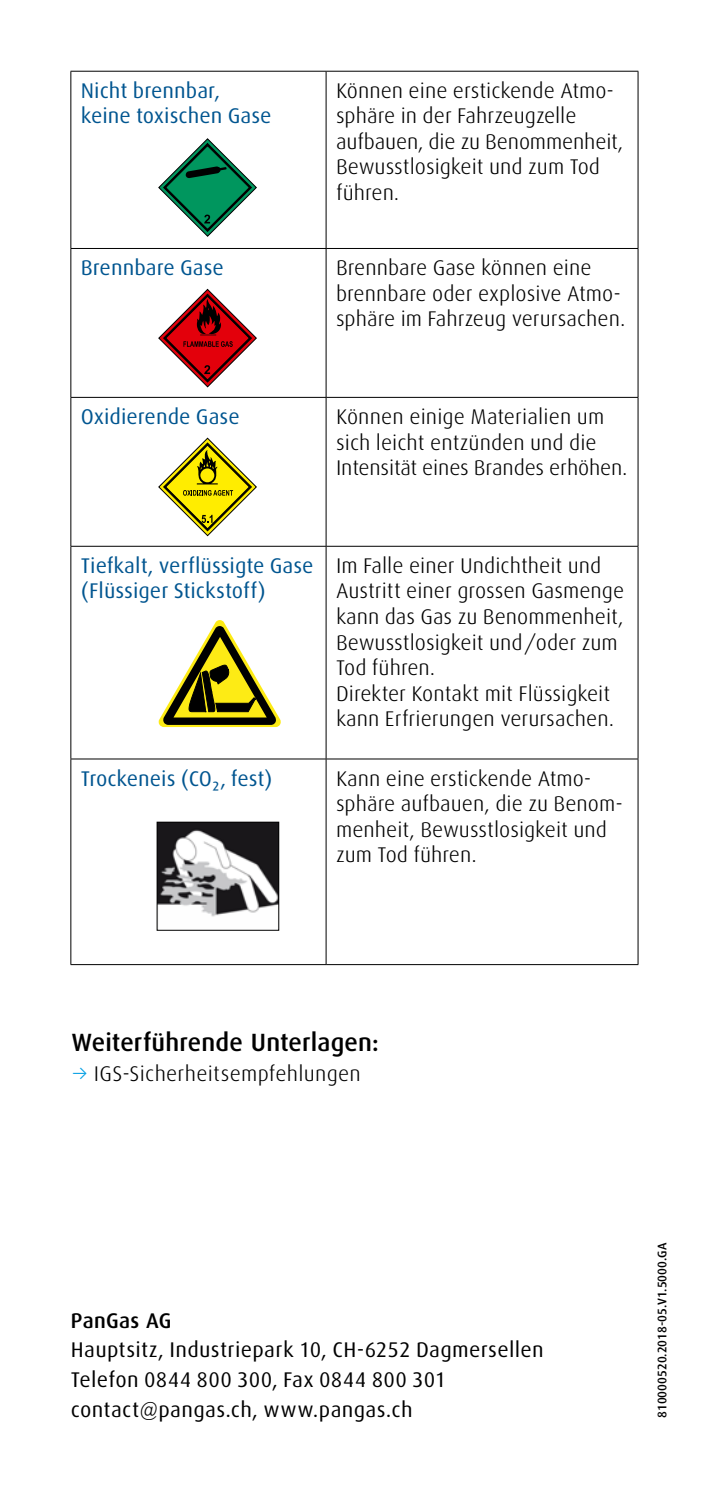
<style>
.page{position:relative;width:709px;height:1489px;background:#fff}
.page>*{position:absolute;margin:0;border:0;box-sizing:border-box;transform-origin:0 0}
.t1{font:500 25px "Linde Dax Global";letter-spacing:.005em;color:#000}
.t2{font:300 21.25px/25.5px "Linde Dax Global";color:#000}
.t3{font:21.25px/25.5px "Linde Dax Global";color:#005590}
.t4{font:21.25px/29.8px "Linde Dax Global";letter-spacing:.015em;color:#000}
.t5{font:500 21.25px "Linde Dax Global";letter-spacing:.01em;color:#000}
.t6{font:500 12.5px "Linde Dax Global";color:#000}
.s1{color:#009ee3}
</style>
<div class="page">
<hr style="left:71px;top:71px;width:255px;height:1px;background:#000">
<hr style="left:70px;top:71px;width:1px;height:177px;background:#000">
<hr style="left:326px;top:71px;width:312px;height:1px;background:#000">
<hr style="left:326px;top:71px;width:1px;height:177px;background:#000">
<hr style="left:637px;top:71px;width:1px;height:177px;background:#000">
<hr style="left:71px;top:248px;width:255px;height:1px;background:#000">
<hr style="left:70px;top:249px;width:1px;height:148px;background:#000">
<hr style="left:326px;top:248px;width:312px;height:1px;background:#000">
<hr style="left:326px;top:249px;width:1px;height:148px;background:#000">
<hr style="left:637px;top:249px;width:1px;height:148px;background:#000">
<hr style="left:71px;top:397px;width:255px;height:1px;background:#000">
<hr style="left:70px;top:397px;width:1px;height:149px;background:#000">
<hr style="left:326px;top:397px;width:312px;height:1px;background:#000">
<hr style="left:326px;top:397px;width:1px;height:149px;background:#000">
<hr style="left:637px;top:397px;width:1px;height:149px;background:#000">
<hr style="left:71px;top:546px;width:255px;height:1px;background:#000">
<hr style="left:70px;top:546px;width:1px;height:212px;background:#000">
<hr style="left:326px;top:546px;width:312px;height:1px;background:#000">
<hr style="left:326px;top:546px;width:1px;height:212px;background:#000">
<hr style="left:637px;top:546px;width:1px;height:212px;background:#000">
<hr style="left:71px;top:758px;width:255px;height:1px;background:#000">
<hr style="left:70px;top:759px;width:1px;height:205px;background:#000">
<hr style="left:326px;top:758px;width:312px;height:1px;background:#000">
<hr style="left:326px;top:759px;width:1px;height:205px;background:#000">
<hr style="left:637px;top:759px;width:1px;height:205px;background:#000">
<hr style="left:71px;top:964px;width:255px;height:1px;background:#000">
<hr style="left:326px;top:964px;width:312px;height:1px;background:#000">
<svg style="left:159px;top:620px;width:122px;height:107px"></svg>
<svg style="left:159px;top:289px;width:97px;height:98px"></svg>
<svg style="left:159px;top:139px;width:97px;height:97px"></svg>
<svg style="left:159px;top:438px;width:97px;height:97px"></svg>
<img style="left:159px;top:823px;width:118px;height:94px">
<div style="left:157px;top:821px;width:122px;height:109px;border:1px solid #000"></div>
<p class="t3" style="left:81px;top:78px;width:192px">Nicht brennbar, keine toxischen Gase</p>
<p class="t2" style="left:336px;top:78px;width:289px">Können eine erstickende Atmo&shy;sphäre in der Fahrzeugzelle aufbauen, die zu Benommenheit,<br>Bewusstlosigkeit und zum Tod führen.</p>
<p class="t3" style="left:81px;top:255px;width:145px">Brennbare Gase</p>
<p class="t2" style="left:336px;top:255px;width:291px">Brennbare Gase können eine brennbare oder explosive Atmo&shy;sphäre im Fahrzeug verursachen.</p>
<p class="t3" style="left:81px;top:404px;width:160px">Oxidierende Gase</p>
<p class="t2" style="left:336px;top:404px;width:293px">Können einige Materialien um sich leicht entzünden und die<br>Intensität eines Brandes erhöhen.</p>
<p class="t3" style="left:81px;top:553px;width:234px">Tiefkalt, verflüssigte Gase (Flüssiger Stickstoff)</p>
<p class="t2" style="left:336px;top:553px;width:290px">Im Falle einer Undichtheit und<br>Austritt einer grossen Gasmenge kann das Gas zu Benommenheit,<br>Bewusstlosigkeit und/oder zum<br>Tod führen.<br>Direkter Kontakt mit Flüssigkeit kann Erfrierungen verursachen.</p>
<p class="t3" style="left:81px;top:765px;width:193px">Trockeneis (CO₂, fest)</p>
<p class="t2" style="left:336px;top:765px;width:288px">Kann eine erstickende Atmo&shy;sphäre aufbauen, die zu Benom&shy;menheit, Bewusstlosigkeit und zum Tod führen.</p>
<p class="t1" style="left:72px;top:1027px;width:309px">Weiterführende Unterlagen:</p>
<p class="t2" style="left:72px;top:1060px;width:291px"><span class="s1">→</span> IGS-Sicherheitsempfehlungen</p>
<p class="t5" style="left:71px;top:1307px;width:102px">PanGas AG</p>
<p class="t4" style="left:71px;top:1334px;width:474px">Hauptsitz, Industriepark 10, CH-6252 Dagmersellen<br>Telefon 0844 800 300, Fax 0844 800 301 contact@pangas.ch, www.pangas.ch</p>
<p class="t6" style="left:655px;top:1417px;width:177px;rotate:-90deg">810000520.2018-05.V1.5000.GA</p>
</div>
